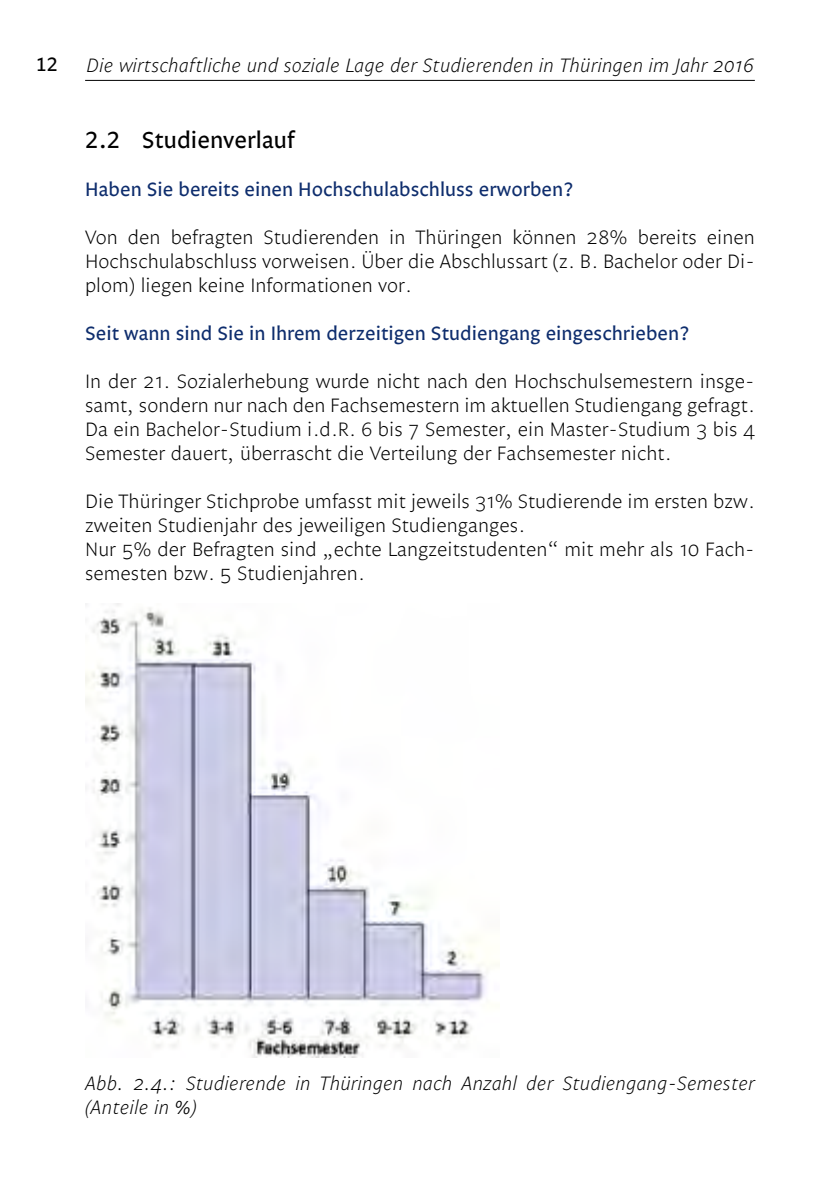
<style>
.page{position:relative;width:840px;height:1191px;background:#fff}
.page>*{position:absolute;margin:0;border:0;box-sizing:border-box;transform-origin:0 0}
.t1{font:24px "Legato TF";color:#000}
.t2{font:300 20px/24px "Legato";color:#000;text-align:justify}
.t3{font:italic 300 20px/24px "Legato";color:#000}
.t4{font:20px "Legato";color:#0e2d6d}
.t5{font:20px "Legato TF";color:#000}
</style>
<div class="page">
<hr style="left:85px;top:80px;width:669px;height:1px;background:#000">
<img style="left:85px;top:604px;width:414px;height:453px">
<p class="t5" style="left:36px;top:53px;width:24px">12</p>
<p class="t3" style="left:86px;top:54px;width:668px">Die wirtschaftliche und soziale Lage der Studierenden in Thüringen im Jahr 2016</p>
<p class="t1" style="left:85px;top:126px;width:211px">2.2 Studienverlauf</p>
<p class="t4" style="left:85px;top:178px;width:489px">Haben Sie bereits einen Hochschulabschluss erworben?</p>
<p class="t2" style="left:85px;top:226px;width:671px">Von den befragten Studierenden in Thüringen können 28% bereits einen Hochschulabschluss vorweisen. Über die Abschlussart (z. B. Bachelor oder Di&shy;plom) liegen keine Informationen vor.</p>
<p class="t4" style="left:85px;top:322px;width:605px">Seit wann sind Sie in Ihrem derzeitigen Studiengang eingeschrieben?</p>
<p class="t2" style="left:85px;top:370px;width:671px">In der 21. Sozialerhebung wurde nicht nach den Hochschulsemestern insge&shy;samt, sondern nur nach den Fachsemestern im aktuellen Studiengang gefragt.<br>Da ein Bachelor-Studium i.d.R. 6 bis 7 Semester, ein Master-Studium 3 bis 4<br>Semester dauert, überrascht die Verteilung der Fachsemester nicht.</p>
<p class="t2" style="left:85px;top:490px;width:670px;text-align:left">Die Thüringer Stichprobe umfasst mit jeweils 31% Studierende im ersten bzw. zweiten Studienjahr des jeweiligen Studienganges.<br>Nur 5% der Befragten sind „echte Langzeitstudenten“ mit mehr als 10 Fach&shy;semesten bzw. 5 Studienjahren.</p>
<p class="t3" style="left:85px;top:1072px;width:670px">Abb. 2.4.: Studierende in Thüringen nach Anzahl der Studiengang-Semester (Anteile in %)</p>
</div>
